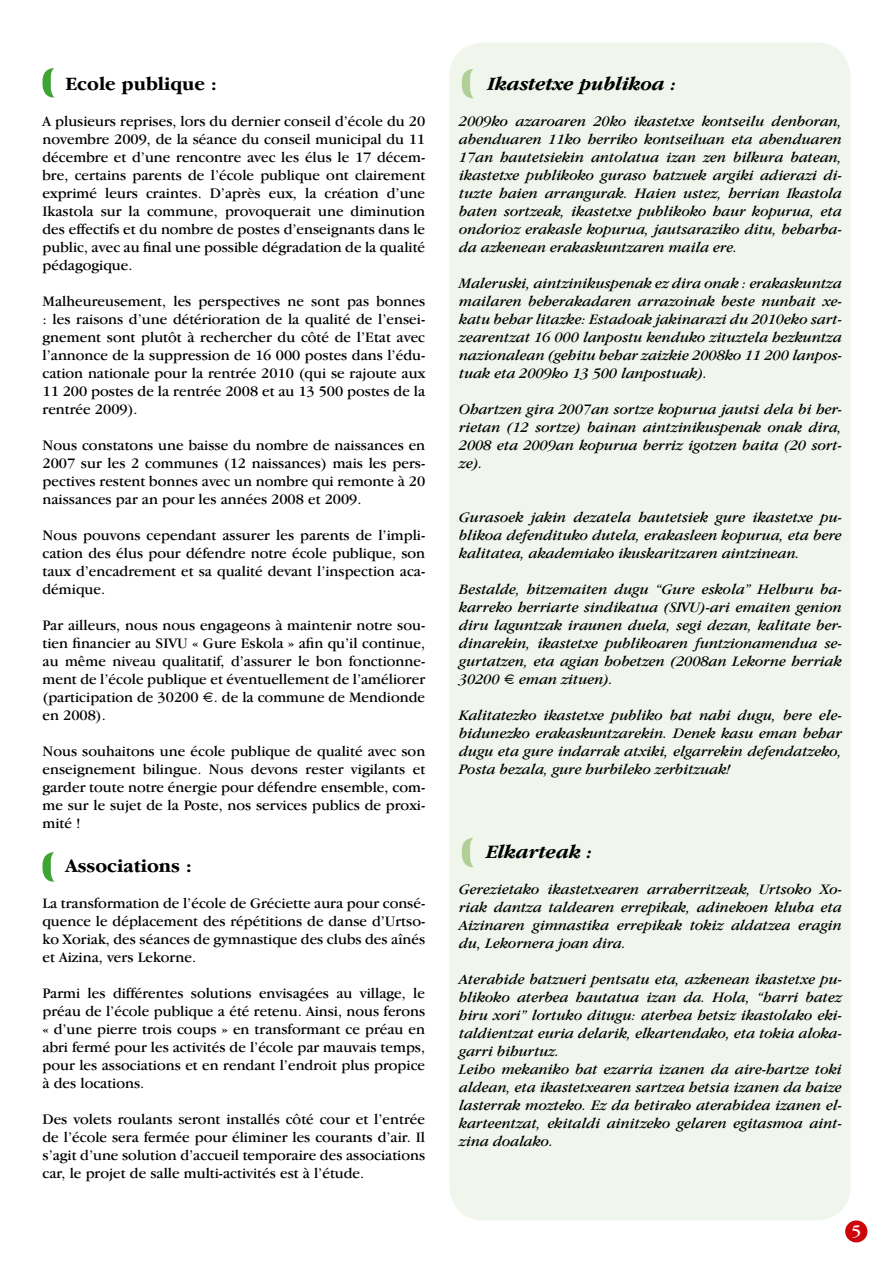
<style>
.page{position:relative;width:893px;height:1263px;background:#fff}
.page>*{position:absolute;margin:0;border:0;box-sizing:border-box;transform-origin:0 0}
.t1{font:italic 700 19.5px "Garamond IT Cby BT";color:#000}
.t2{font:700 19.5px "Garamond IT Cby BT";color:#000}
.t3{font:18px "Garamond IT Cby BT";color:#fff}
.t4{font:15px/18px "Garamond IT Cby BT";color:#000;text-align:justify}
.t5{font:italic 15px/18px "Garamond IT Cby BT";color:#000;text-align:justify}
.s1{font-family:"Helvetica"}
.s2{font-family:"Helvetica";font-style:normal}
</style>
<div class="page">
<div style="left:449px;top:43px;width:401px;height:1177px;background:#f0f6ec;border-radius:34px"></div>
<div style="left:845px;top:1220px;width:22px;height:22px;background:#cd050b;border-radius:50%"></div>
<svg style="left:43px;top:68px;width:11px;height:29px"></svg>
<svg style="left:43px;top:852px;width:11px;height:30px"></svg>
<svg style="left:462px;top:69px;width:11px;height:29px"></svg>
<svg style="left:462px;top:838px;width:11px;height:29px"></svg>
<h1 class="t2" style="left:65px;top:72px;width:153px">Ecole publique :</h1>
<p class="t4" style="left:43px;top:111px;width:384px">A plusieurs reprises, lors du dernier conseil d’école du 20 novembre 2009, de la séance du conseil municipal du 11 décembre et d’une rencontre avec les élus le 17 décem&shy;bre, certains parents de l’école publique ont clairement exprimé leurs craintes. D’après eux, la création d’une Ikastola sur la commune, provoquerait une diminution des effectifs et du nombre de postes d’enseignants dans le public, avec au final une possible dégradation de la qualité pédagogique.</p>
<p class="t4" style="left:43px;top:291px;width:384px">Malheureusement, les perspectives ne sont pas bonnes : les raisons d’une détérioration de la qualité de l’ensei&shy;gnement sont plutôt à rechercher du côté de l’Etat avec l’annonce de la suppression de 16 000 postes dans l’édu&shy;cation nationale pour la rentrée 2010 (qui se rajoute aux 11 200 postes de la rentrée 2008 et au 13 500 postes de la rentrée 2009).</p>
<p class="t4" style="left:43px;top:435px;width:384px">Nous constatons une baisse du nombre de naissances en 2007 sur les 2 communes (12 naissances) mais les pers&shy;pectives restent bonnes avec un nombre qui remonte à 20 naissances par an pour les années 2008 et 2009.</p>
<p class="t4" style="left:43px;top:525px;width:384px">Nous pouvons cependant assurer les parents de l’impli&shy;cation des élus pour défendre notre école publique, son taux d’encadrement et sa qualité devant l’inspection aca&shy;démique.</p>
<p class="t4" style="left:43px;top:615px;width:384px">Par ailleurs, nous nous engageons à maintenir notre sou&shy;tien financier au SIVU « Gure Eskola » afin qu’il continue, au même niveau qualitatif, d’assurer le bon fonctionne&shy;ment de l’école publique et éventuellement de l’améliorer (participation de 30200 <span class="s1">€</span>. de la commune de Mendionde en 2008).</p>
<p class="t4" style="left:43px;top:741px;width:384px">Nous souhaitons une école publique de qualité avec son enseignement bilingue. Nous devons rester vigilants et garder toute notre énergie pour défendre ensemble, com&shy;me sur le sujet de la Poste, nos services publics de proxi&shy;mité !</p>
<h1 class="t2" style="left:65px;top:855px;width:128px">Associations :</h1>
<p class="t4" style="left:43px;top:894px;width:384px">La transformation de l’école de Gréciette aura pour consé&shy;quence le déplacement des répétitions de danse d’Urtso&shy;ko Xoriak, des séances de gymnastique des clubs des aînés et Aizina, vers Lekorne.</p>
<p class="t4" style="left:43px;top:984px;width:384px">Parmi les différentes solutions envisagées au village, le préau de l’école publique a été retenu. Ainsi, nous ferons « d’une pierre trois coups » en transformant ce préau en abri fermé pour les activités de l’école par mauvais temps, pour les associations et en rendant l’endroit plus propice à des locations.</p>
<p class="t4" style="left:43px;top:1110px;width:384px">Des volets roulants seront installés côté cour et l’entrée de l’école sera fermée pour éliminer les courants d’air. Il s’agit d’une solution d’accueil temporaire des associations car, le projet de salle multi-activités est à l’étude.</p>
<h1 class="t1" style="left:488px;top:72px;width:191px">Ikastetxe publikoa :</h1>
<p class="t5" style="left:459px;top:112px;width:384px">2009ko azaroaren 20ko ikastetxe kontseilu denboran, abenduaren 11ko herriko kontseiluan eta abenduaren 17an hautetsiekin antolatua izan zen bilkura batean, ikastetxe publikoko guraso batzuek argiki adierazi di&shy;tuzte haien arrangurak. Haien ustez, herrian Ikastola baten sortzeak, ikastetxe publikoko haur kopurua, eta ondorioz erakasle kopurua, jautsaraziko ditu, beharba&shy;da azkenean erakaskuntzaren maila ere.</p>
<p class="t5" style="left:459px;top:274px;width:384px">Maleruski, aintzinikuspenak ez dira onak : erakaskuntza mailaren beherakadaren arrazoinak beste nunbait xe&shy;katu behar litazke: Estadoak jakinarazi du 2010eko sart&shy;zearentzat 16 000 lanpostu kenduko zituztela hezkuntza nazionalean (gehitu behar zaizkie 2008ko 11 200 lanpos&shy;tuak eta 2009ko 13 500 lanpostuak).</p>
<p class="t5" style="left:459px;top:400px;width:384px">Ohartzen gira 2007an sortze kopurua jautsi dela bi her&shy;rietan (12 sortze) bainan aintzinikuspenak onak dira, 2008 eta 2009an kopurua berriz igotzen baita (20 sort&shy;ze).</p>
<p class="t5" style="left:459px;top:508px;width:384px">Gurasoek jakin dezatela hautetsiek gure ikastetxe pu&shy;blikoa defendituko dutela, erakasleen kopurua, eta bere kalitatea, akademiako ikuskaritzaren aintzinean.</p>
<p class="t5" style="left:459px;top:580px;width:384px">Bestalde, hitzemaiten dugu “Gure eskola” Helburu ba&shy;karreko herriarte sindikatua (SIVU)-ari emaiten genion diru laguntzak iraunen duela, segi dezan, kalitate ber&shy;dinarekin, ikastetxe publikoaren funtzionamendua se&shy;gurtatzen, eta agian hobetzen (2008an Lekorne herriak 30200 <span class="s2">€</span> eman zituen).</p>
<p class="t5" style="left:459px;top:706px;width:384px">Kalitatezko ikastetxe publiko bat nahi dugu, bere ele&shy;bidunezko erakaskuntzarekin. Denek kasu eman behar dugu eta gure indarrak atxiki, elgarrekin defendatzeko, Posta bezala, gure hurbileko zerbitzuak!</p>
<h1 class="t1" style="left:486px;top:839px;width:108px">Elkarteak :</h1>
<p class="t5" style="left:459px;top:879px;width:384px">Gerezietako ikastetxearen arraberritzeak, Urtsoko Xo&shy;riak dantza taldearen errepikak, adinekoen kluba eta Aizinaren gimnastika errepikak tokiz aldatzea eragin du, Lekornera joan dira.</p>
<p class="t5" style="left:459px;top:969px;width:384px;text-align:left">Aterabide batzueri pentsatu eta, azkenean ikastetxe pu&shy;blikoko aterbea hautatua izan da. Hola, “harri batez hiru xori” lortuko ditugu: aterbea hetsiz ikastolako eki&shy;taldientzat euria delarik, elkartendako, eta tokia aloka&shy;garri bihurtuz.<br>Leiho mekaniko bat ezarria izanen da aire-hartze toki aldean, eta ikastetxearen sartzea hetsia izanen da haize lasterrak mozteko. Ez da betirako aterabidea izanen el&shy;karteentzat, ekitaldi ainitzeko gelaren egitasmoa aint&shy;zina doalako.</p>
<p class="t3" style="left:851px;top:1221px;width:11px">5</p>
</div>
